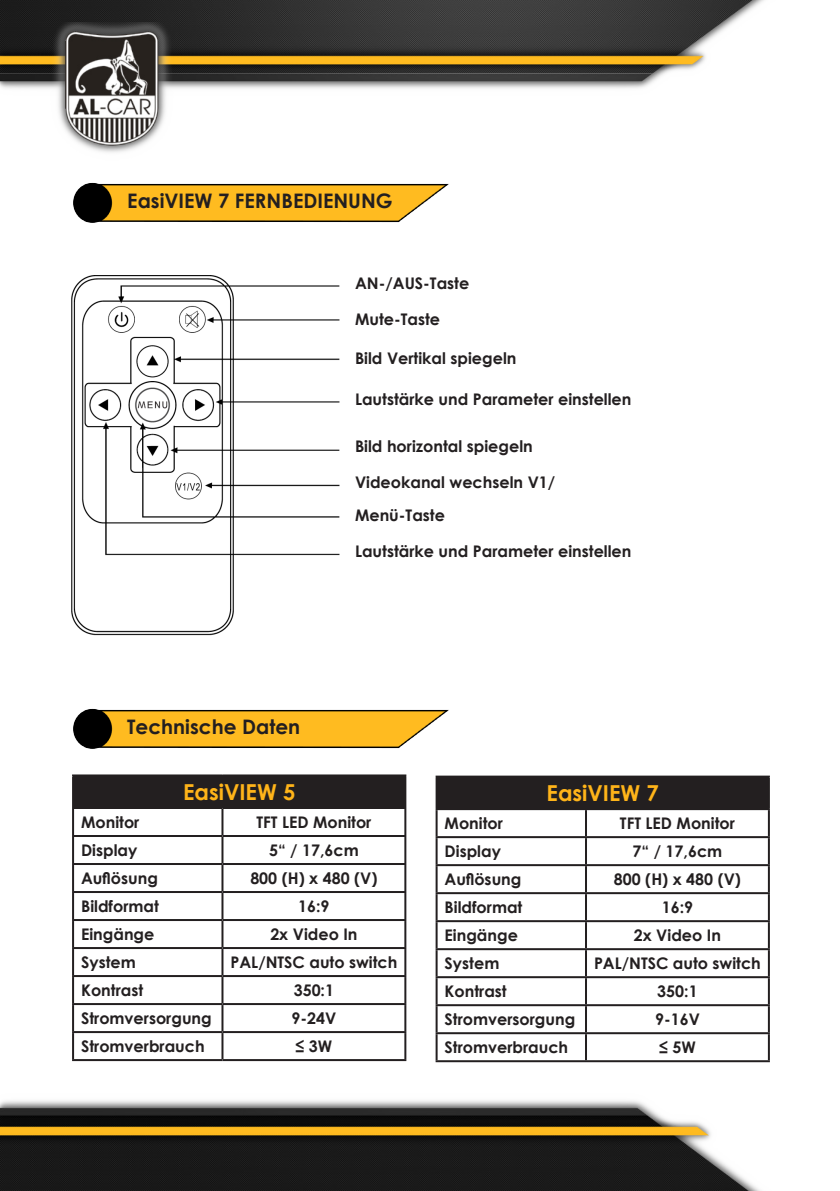
<style>
.page{position:relative;width:840px;height:1191px;background:#fff}
.page>*{position:absolute;margin:0;border:0;box-sizing:border-box;transform-origin:0 0}
.t1{font:700 22px "Century Gothic";color:#ffb419}
.t2{font:700 20px "Century Gothic";color:#231f20}
.t3{font:700 16px "Century Gothic";color:#231f20}
</style>
<div class="page">
<img style="left:0;top:1100px;width:760px;height:91px">
<img style="left:0;top:0;width:764px;height:89px">
<img style="left:50px;top:23px;width:124px;height:130px">
<img style="left:73px;top:708px;width:376px;height:41px">
<div style="left:73px;top:775px;width:332px;height:33px;background:#231f20"></div>
<hr style="left:72px;top:774px;width:150px;height:2px;background:#231f20">
<hr style="left:72px;top:776px;width:2px;height:31px;background:#231f20">
<hr style="left:222px;top:774px;width:184px;height:2px;background:#231f20">
<hr style="left:404px;top:776px;width:2px;height:31px;background:#231f20">
<hr style="left:72px;top:807px;width:150px;height:2px;background:#231f20">
<hr style="left:72px;top:809px;width:2px;height:26px;background:#231f20">
<hr style="left:222px;top:807px;width:184px;height:2px;background:#231f20">
<hr style="left:221px;top:809px;width:2px;height:26px;background:#231f20">
<hr style="left:404px;top:809px;width:2px;height:26px;background:#231f20">
<hr style="left:72px;top:835px;width:150px;height:2px;background:#231f20">
<hr style="left:72px;top:837px;width:2px;height:26px;background:#231f20">
<hr style="left:222px;top:835px;width:184px;height:2px;background:#231f20">
<hr style="left:221px;top:837px;width:2px;height:26px;background:#231f20">
<hr style="left:404px;top:837px;width:2px;height:26px;background:#231f20">
<hr style="left:72px;top:863px;width:150px;height:2px;background:#231f20">
<hr style="left:72px;top:865px;width:2px;height:26px;background:#231f20">
<hr style="left:222px;top:863px;width:184px;height:2px;background:#231f20">
<hr style="left:221px;top:865px;width:2px;height:26px;background:#231f20">
<hr style="left:404px;top:865px;width:2px;height:26px;background:#231f20">
<hr style="left:72px;top:891px;width:150px;height:2px;background:#231f20">
<hr style="left:72px;top:893px;width:2px;height:26px;background:#231f20">
<hr style="left:222px;top:891px;width:184px;height:2px;background:#231f20">
<hr style="left:221px;top:893px;width:2px;height:26px;background:#231f20">
<hr style="left:404px;top:893px;width:2px;height:26px;background:#231f20">
<hr style="left:72px;top:919px;width:150px;height:2px;background:#231f20">
<hr style="left:72px;top:921px;width:2px;height:26px;background:#231f20">
<hr style="left:222px;top:919px;width:184px;height:2px;background:#231f20">
<hr style="left:221px;top:921px;width:2px;height:26px;background:#231f20">
<hr style="left:404px;top:921px;width:2px;height:26px;background:#231f20">
<hr style="left:72px;top:947px;width:150px;height:2px;background:#231f20">
<hr style="left:72px;top:949px;width:2px;height:26px;background:#231f20">
<hr style="left:222px;top:947px;width:184px;height:2px;background:#231f20">
<hr style="left:221px;top:949px;width:2px;height:26px;background:#231f20">
<hr style="left:404px;top:949px;width:2px;height:26px;background:#231f20">
<hr style="left:72px;top:975px;width:150px;height:2px;background:#231f20">
<hr style="left:72px;top:977px;width:2px;height:26px;background:#231f20">
<hr style="left:222px;top:975px;width:184px;height:2px;background:#231f20">
<hr style="left:221px;top:977px;width:2px;height:26px;background:#231f20">
<hr style="left:404px;top:977px;width:2px;height:26px;background:#231f20">
<hr style="left:72px;top:1003px;width:150px;height:2px;background:#231f20">
<hr style="left:72px;top:1005px;width:2px;height:26px;background:#231f20">
<hr style="left:222px;top:1003px;width:184px;height:2px;background:#231f20">
<hr style="left:221px;top:1005px;width:2px;height:26px;background:#231f20">
<hr style="left:404px;top:1005px;width:2px;height:26px;background:#231f20">
<hr style="left:72px;top:1031px;width:150px;height:2px;background:#231f20">
<hr style="left:72px;top:1033px;width:2px;height:26px;background:#231f20">
<hr style="left:222px;top:1031px;width:184px;height:2px;background:#231f20">
<hr style="left:221px;top:1033px;width:2px;height:26px;background:#231f20">
<hr style="left:404px;top:1033px;width:2px;height:26px;background:#231f20">
<hr style="left:72px;top:1059px;width:150px;height:2px;background:#231f20">
<hr style="left:222px;top:1059px;width:184px;height:2px;background:#231f20">
<div style="left:436px;top:776px;width:332px;height:33px;background:#231f20"></div>
<hr style="left:435px;top:775px;width:150px;height:2px;background:#231f20">
<hr style="left:435px;top:777px;width:2px;height:31px;background:#231f20">
<hr style="left:585px;top:775px;width:184px;height:2px;background:#231f20">
<hr style="left:767px;top:777px;width:2px;height:31px;background:#231f20">
<hr style="left:435px;top:808px;width:150px;height:2px;background:#231f20">
<hr style="left:435px;top:810px;width:2px;height:26px;background:#231f20">
<hr style="left:585px;top:808px;width:184px;height:2px;background:#231f20">
<hr style="left:584px;top:810px;width:2px;height:26px;background:#231f20">
<hr style="left:767px;top:810px;width:2px;height:26px;background:#231f20">
<hr style="left:435px;top:836px;width:150px;height:2px;background:#231f20">
<hr style="left:435px;top:838px;width:2px;height:26px;background:#231f20">
<hr style="left:585px;top:836px;width:184px;height:2px;background:#231f20">
<hr style="left:584px;top:838px;width:2px;height:26px;background:#231f20">
<hr style="left:767px;top:838px;width:2px;height:26px;background:#231f20">
<hr style="left:435px;top:864px;width:150px;height:2px;background:#231f20">
<hr style="left:435px;top:866px;width:2px;height:26px;background:#231f20">
<hr style="left:585px;top:864px;width:184px;height:2px;background:#231f20">
<hr style="left:584px;top:866px;width:2px;height:26px;background:#231f20">
<hr style="left:767px;top:866px;width:2px;height:26px;background:#231f20">
<hr style="left:435px;top:892px;width:150px;height:2px;background:#231f20">
<hr style="left:435px;top:894px;width:2px;height:26px;background:#231f20">
<hr style="left:585px;top:892px;width:184px;height:2px;background:#231f20">
<hr style="left:584px;top:894px;width:2px;height:26px;background:#231f20">
<hr style="left:767px;top:894px;width:2px;height:26px;background:#231f20">
<hr style="left:435px;top:920px;width:150px;height:2px;background:#231f20">
<hr style="left:435px;top:922px;width:2px;height:26px;background:#231f20">
<hr style="left:585px;top:920px;width:184px;height:2px;background:#231f20">
<hr style="left:584px;top:922px;width:2px;height:26px;background:#231f20">
<hr style="left:767px;top:922px;width:2px;height:26px;background:#231f20">
<hr style="left:435px;top:948px;width:150px;height:2px;background:#231f20">
<hr style="left:435px;top:950px;width:2px;height:26px;background:#231f20">
<hr style="left:585px;top:948px;width:184px;height:2px;background:#231f20">
<hr style="left:584px;top:950px;width:2px;height:26px;background:#231f20">
<hr style="left:767px;top:950px;width:2px;height:26px;background:#231f20">
<hr style="left:435px;top:976px;width:150px;height:2px;background:#231f20">
<hr style="left:435px;top:978px;width:2px;height:26px;background:#231f20">
<hr style="left:585px;top:976px;width:184px;height:2px;background:#231f20">
<hr style="left:584px;top:978px;width:2px;height:26px;background:#231f20">
<hr style="left:767px;top:978px;width:2px;height:26px;background:#231f20">
<hr style="left:435px;top:1004px;width:150px;height:2px;background:#231f20">
<hr style="left:435px;top:1006px;width:2px;height:26px;background:#231f20">
<hr style="left:585px;top:1004px;width:184px;height:2px;background:#231f20">
<hr style="left:584px;top:1006px;width:2px;height:26px;background:#231f20">
<hr style="left:767px;top:1006px;width:2px;height:26px;background:#231f20">
<hr style="left:435px;top:1032px;width:150px;height:2px;background:#231f20">
<hr style="left:435px;top:1034px;width:2px;height:26px;background:#231f20">
<hr style="left:585px;top:1032px;width:184px;height:2px;background:#231f20">
<hr style="left:584px;top:1034px;width:2px;height:26px;background:#231f20">
<hr style="left:767px;top:1034px;width:2px;height:26px;background:#231f20">
<hr style="left:435px;top:1060px;width:150px;height:2px;background:#231f20">
<hr style="left:585px;top:1060px;width:184px;height:2px;background:#231f20">
<img style="left:73px;top:182px;width:376px;height:41px">
<img style="left:71px;top:275px;width:269px;height:361px">
<p class="t2" style="left:127px;top:186px;width:267px">EasiVIEW 7 FERNBEDIENUNG</p>
<p class="t3" style="left:355px;top:271px;width:116px">AN-/AUS-Taste</p>
<p class="t3" style="left:355px;top:306px;width:87px">Mute-Taste</p>
<p class="t3" style="left:355px;top:346px;width:163px">Bild Vertikal spiegeln</p>
<p class="t3" style="left:355px;top:387px;width:278px">Lautstärke und Parameter einstellen</p>
<p class="t3" style="left:355px;top:434px;width:179px">Bild horizontal spiegeln</p>
<p class="t3" style="left:355px;top:470px;width:201px">Videokanal wechseln V1/</p>
<p class="t3" style="left:355px;top:503px;width:91px">Menü-Taste</p>
<p class="t3" style="left:355px;top:539px;width:278px">Lautstärke und Parameter einstellen</p>
<p class="t2" style="left:127px;top:711px;width:174px">Technische Daten</p>
<p class="t1" style="left:183px;top:775px;width:114px">EasiVIEW 5</p>
<p class="t1" style="left:546px;top:776px;width:114px">EasiVIEW 7</p>
<p class="t3" style="left:81px;top:810px;width:60px">Monitor</p>
<p class="t3" style="left:256px;top:810px;width:116px">TFT LED Monitor</p>
<p class="t3" style="left:81px;top:838px;width:58px">Display</p>
<p class="t3" style="left:269px;top:838px;width:91px">5“ / 17,6cm</p>
<p class="t3" style="left:81px;top:866px;width:78px">Auflösung</p>
<p class="t3" style="left:250px;top:866px;width:129px">800 (H) x 480 (V)</p>
<p class="t3" style="left:81px;top:894px;width:79px">Bildformat</p>
<p class="t3" style="left:298px;top:894px;width:33px">16:9</p>
<p class="t3" style="left:81px;top:922px;width:75px">Eingänge</p>
<p class="t3" style="left:270px;top:922px;width:89px">2x Video In</p>
<p class="t3" style="left:81px;top:950px;width:56px">System</p>
<p class="t3" style="left:230px;top:950px;width:168px">PAL/NTSC auto switch</p>
<p class="t3" style="left:81px;top:978px;width:64px">Kontrast</p>
<p class="t3" style="left:293px;top:978px;width:42px">350:1</p>
<p class="t3" style="left:81px;top:1006px;width:132px">Stromversorgung</p>
<p class="t3" style="left:291px;top:1006px;width:46px">9-24V</p>
<p class="t3" style="left:81px;top:1034px;width:125px">Stromverbrauch</p>
<p class="t3" style="left:295px;top:1034px;width:38px">≤ 3W</p>
<p class="t3" style="left:444px;top:811px;width:60px">Monitor</p>
<p class="t3" style="left:619px;top:811px;width:116px">TFT LED Monitor</p>
<p class="t3" style="left:444px;top:839px;width:58px">Display</p>
<p class="t3" style="left:632px;top:839px;width:91px">7“ / 17,6cm</p>
<p class="t3" style="left:444px;top:867px;width:78px">Auflösung</p>
<p class="t3" style="left:613px;top:867px;width:129px">800 (H) x 480 (V)</p>
<p class="t3" style="left:444px;top:895px;width:79px">Bildformat</p>
<p class="t3" style="left:661px;top:895px;width:33px">16:9</p>
<p class="t3" style="left:444px;top:923px;width:75px">Eingänge</p>
<p class="t3" style="left:633px;top:923px;width:89px">2x Video In</p>
<p class="t3" style="left:444px;top:951px;width:56px">System</p>
<p class="t3" style="left:593px;top:951px;width:168px">PAL/NTSC auto switch</p>
<p class="t3" style="left:444px;top:979px;width:64px">Kontrast</p>
<p class="t3" style="left:657px;top:979px;width:42px">350:1</p>
<p class="t3" style="left:444px;top:1007px;width:132px">Stromversorgung</p>
<p class="t3" style="left:654px;top:1007px;width:46px">9-16V</p>
<p class="t3" style="left:444px;top:1035px;width:125px">Stromverbrauch</p>
<p class="t3" style="left:658px;top:1035px;width:38px">≤ 5W</p>
</div>
